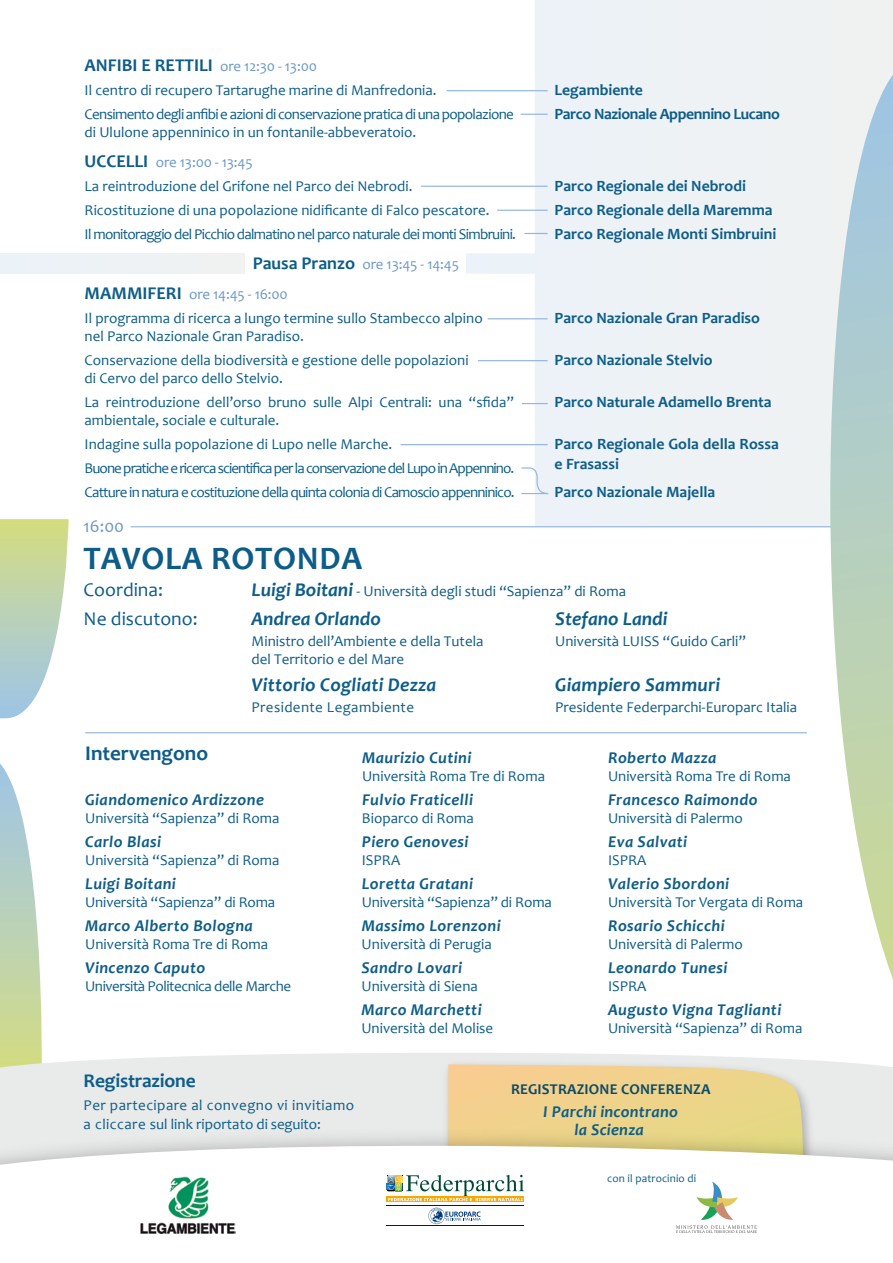
<style>
.page{position:relative;width:893px;height:1263px;background:#fff}
.page>*{position:absolute;margin:0;border:0;box-sizing:border-box;transform-origin:0 0}
.t1{font:700 33px "Candara";letter-spacing:.02em;color:#0e5d88}
.t2{font:700 21px "Candara";color:#0e5d88}
.t3{font:italic 700 19.5px "Candara";letter-spacing:.01em;color:#0e5d88}
.t4{font:19.5px "Candara";color:#0e5d88}
.t5{font:700 19.5px "Candara";letter-spacing:-.01em;color:#0e5d88}
.t6{font:700 18px "Candara";color:#0e5d88}
.t7{font:18px "Candara";color:#6d9ac5}
.t8{font:italic 700 16.5px/18px "Candara";letter-spacing:.025em;color:#0e5d88;text-align:center}
.t9{font:700 15.75px/24px "Candara";color:#0e5d88}
.t10{font:700 15.75px/24px "Candara";letter-spacing:-.025em;color:#0e5d88}
.t11{font:15px/18px "Candara";color:#0e5d88}
.t12{font:15px/24px "Candara";letter-spacing:-.05em;color:#0e5d88}
.t13{font:15px/24px "Candara";letter-spacing:-.04em;color:#0e5d88}
.t14{font:15px/19.5px "Candara";letter-spacing:.03em;color:#0e5d88}
.t15{font:15px/30px "Candara";letter-spacing:-.01em;color:#6d9ac5}
.t16{font:15px "Candara";letter-spacing:-.03em;color:#0e5d88}
.t17{font:700 15px "Candara";letter-spacing:.01em;color:#0c4b69}
.t18{font:15px "Candara";letter-spacing:.025em;color:#0e5d88}
.t19{font:11.25px "Candara";letter-spacing:.01em;color:#0f5d88}
.s1{font-weight:400;font-size:15px;color:#6d9ac5}
.s2{font-weight:700;font-size:18px}
.s3{color:#6d9ac5}
.s4{font-weight:700;font-size:18px;color:#0e5d88}
.s5{font-weight:700;font-style:italic;font-size:19.5px}
</style>
<div class="page">
<svg style="left:466px;top:0;width:427px;height:526px"></svg>
<div style="left:0;top:253px;width:245px;height:21px;background:#eef2f5"></div>
<svg style="left:0;top:763px;width:42px;height:284px"></svg>
<hr style="left:446px;top:90px;width:102px;height:1px;background:#95b7dc">
<svg style="left:521px;top:114px;width:27px;height:1px"></svg>
<svg style="left:524px;top:233px;width:24px;height:1px"></svg>
<hr style="left:497px;top:210px;width:51px;height:1px;background:#95b7dc">
<hr style="left:421px;top:186px;width:127px;height:1px;background:#95b7dc">
<hr style="left:488px;top:318px;width:60px;height:1px;background:#95b7dc">
<hr style="left:478px;top:360px;width:70px;height:1px;background:#95b7dc">
<svg style="left:522px;top:403px;width:26px;height:1px"></svg>
<hr style="left:401px;top:444px;width:147px;height:1px;background:#95b7dc">
<svg style="left:0;top:1047px;width:893px;height:73px;fill:#e9eaea"></svg>
<img style="left:439px;top:1056px;width:380px;height:64px">
<svg style="left:448px;top:1064px;width:358px;height:56px;background:#eed393"></svg>
<hr style="left:131px;top:526px;width:762px;height:1px;background:#95b7dc">
<svg style="left:0;top:1133px;width:893px;height:101px"></svg>
<svg style="left:676px;top:1182px;width:81px;height:51px"></svg>
<svg style="left:387px;top:1201px;width:137px;height:1px"></svg>
<svg style="left:387px;top:1175px;width:137px;height:26px"></svg>
<hr style="left:386px;top:1225px;width:138px;height:1px;background:#1b171b">
<hr style="left:386px;top:1205px;width:138px;height:1px;background:#1b171b">
<svg style="left:428px;top:1208px;width:53px;height:16px"></svg>
<img style="left:132px;top:1176px;width:103px;height:57px">
<svg style="left:0;top:519px;width:69px;height:199px"></svg>
<hr style="left:85px;top:732px;width:722px;height:1px;background:#95b7dc">
<svg style="left:520px;top:467px;width:29px;height:28px"></svg>
<svg style="left:801px;top:75px;width:92px;height:904px"></svg>
<p class="t6" style="left:85px;top:54px;width:234px">ANFIBI E RETTILI <span class="s1">ore 12:30 - 13:00</span></p>
<p class="t13" style="left:85px;top:78px;width:431px">Il centro di recupero Tartarughe marine di Manfredonia.<br>Censimento degli anfibi e azioni di conservazione pratica di una popolazione</p>
<p class="t11" style="left:85px;top:117px;width:333px;line-height:30px">di Ululone appenninico in un fontanile-abbeveratoio.<br><span class="s2">UCCELLI</span> <span class="s3">ore 13:00 - 13:45</span></p>
<p class="t11" style="left:85px;top:174px;width:433px;line-height:24px">La reintroduzione del Grifone nel Parco dei Nebrodi.<br>Ricostituzione di una popolazione nidificante di Falco pescatore.<br>Il monitoraggio del Picchio dalmatino nel parco naturale dei monti Simbruini.</p>
<p class="t15" style="left:85px;top:249px;width:376px;text-indent:168px"><span class="s4">Pausa Pranzo</span> ore 13:45 - 14:45<br><span class="s4">MAMMIFERI</span> ore 14:45 - 16:00</p>
<p class="t11" style="left:85px;top:309px;width:400px">Il programma di ricerca a lungo termine sullo Stambecco alpino nel Parco Nazionale Gran Paradiso.</p>
<p class="t11" style="left:85px;top:351px;width:385px">Conservazione della biodiversità e gestione delle popolazioni di Cervo del parco dello Stelvio.</p>
<p class="t11" style="left:85px;top:393px;width:431px">La reintroduzione dell’orso bruno sulle Alpi Centrali: una “sfida” ambientale, sociale e culturale.</p>
<p class="t12" style="left:85px;top:432px;width:432px">Indagine sulla popolazione di Lupo nelle Marche.<br>Buone pratiche e ricerca scientifica per la conservazione del Lupo in Appennino.<br>Catture in natura e costituzione della quinta colonia di Camoscio appenninico.</p>
<p class="t10" style="left:555px;top:78px;width:227px">Legambiente<br>Parco Nazionale Appennino Lucano</p>
<p class="t9" style="left:555px;top:174px;width:223px">Parco Regionale dei Nebrodi<br>Parco Regionale della Maremma<br>Parco Regionale Monti Simbruini</p>
<p class="t9" style="left:555px;top:306px;width:207px">Parco Nazionale Gran Paradiso</p>
<p class="t9" style="left:555px;top:348px;width:159px">Parco Nazionale Stelvio</p>
<p class="t9" style="left:555px;top:390px;width:219px">Parco Naturale Adamello Brenta</p>
<p class="t9" style="left:555px;top:434px;width:226px;line-height:19.5px">Parco Regionale Gola della Rossa e Frasassi</p>
<p class="t9" style="left:555px;top:480px;width:162px">Parco Nazionale Majella</p>
<p class="t7" style="left:84px;top:515px;width:42px">16:00</p>
<h1 class="t1" style="left:84px;top:538px;width:280px">TAVOLA ROTONDA</h1>
<h3 class="t4" style="left:84px;top:578px;width:81px">Coordina:</h3>
<p class="t11" style="left:252px;top:582px;width:376px"><span class="s5">Luigi Boitani</span> - Università degli studi “Sapienza” di Roma</p>
<h3 class="t4" style="left:84px;top:606px;width:116px">Ne discutono:</h3>
<h3 class="t3" style="left:252px;top:607px;width:131px">Andrea Orlando</h3>
<p class="t11" style="left:252px;top:632px;width:233px">Ministro dell’Ambiente e della Tutela del Territorio e del Mare</p>
<h3 class="t3" style="left:252px;top:673px;width:186px">Vittorio Cogliati Dezza</h3>
<p class="t18" style="left:252px;top:698px;width:164px">Presidente Legambiente</p>
<h3 class="t3" style="left:555px;top:607px;width:114px">Stefano Landi</h3>
<p class="t11" style="left:555px;top:632px;width:192px">Università LUISS “Guido Carli”</p>
<h3 class="t3" style="left:555px;top:673px;width:166px">Giampiero Sammuri</h3>
<p class="t11" style="left:555px;top:698px;width:244px">Presidente Federparchi-Europarc Italia</p>
<h2 class="t2" style="left:85px;top:740px;width:125px">Intervengono</h2>
<p class="t8" style="left:85px;top:790px;width:180px">Giandomenico Ardizzone</p>
<p class="t11" style="left:85px;top:809px;width:196px">Università “Sapienza” di Roma</p>
<p class="t8" style="left:85px;top:832px;width:77px">Carlo Blasi</p>
<p class="t11" style="left:85px;top:851px;width:196px">Università “Sapienza” di Roma</p>
<p class="t8" style="left:85px;top:874px;width:92px">Luigi Boitani</p>
<p class="t11" style="left:85px;top:893px;width:192px">Università “Sapienza” di Roma</p>
<p class="t8" style="left:85px;top:916px;width:169px">Marco Alberto Bologna</p>
<p class="t11" style="left:85px;top:935px;width:184px">Università Roma Tre di Roma</p>
<p class="t8" style="left:85px;top:958px;width:122px">Vincenzo Caputo</p>
<p class="t16" style="left:85px;top:977px;width:207px">Università Politecnica delle Marche</p>
<p class="t8" style="left:362px;top:748px;width:111px">Maurizio Cutini</p>
<p class="t11" style="left:362px;top:767px;width:184px">Università Roma Tre di Roma</p>
<p class="t8" style="left:362px;top:790px;width:112px">Fulvio Fraticelli</p>
<p class="t11" style="left:362px;top:809px;width:113px">Bioparco di Roma</p>
<p class="t8" style="left:362px;top:832px;width:108px">Piero Genovesi</p>
<p class="t11" style="left:362px;top:851px;width:40px">ISPRA</p>
<p class="t8" style="left:362px;top:874px;width:113px">Loretta Gratani</p>
<p class="t11" style="left:362px;top:893px;width:192px">Università “Sapienza” di Roma</p>
<p class="t8" style="left:362px;top:916px;width:140px">Massimo Lorenzoni</p>
<p class="t11" style="left:362px;top:935px;width:132px">Università di Perugia</p>
<p class="t8" style="left:362px;top:958px;width:102px">Sandro Lovari</p>
<p class="t11" style="left:361px;top:977px;width:118px">Università di Siena</p>
<p class="t8" style="left:361px;top:1000px;width:122px">Marco Marchetti</p>
<p class="t11" style="left:361px;top:1019px;width:133px">Università del Molise</p>
<p class="t8" style="left:608px;top:748px;width:110px">Roberto Mazza</p>
<p class="t11" style="left:608px;top:767px;width:184px">Università Roma Tre di Roma</p>
<p class="t8" style="left:608px;top:790px;width:151px">Francesco Raimondo</p>
<p class="t11" style="left:608px;top:809px;width:136px">Università di Palermo</p>
<p class="t8" style="left:608px;top:832px;width:81px">Eva Salvati</p>
<p class="t11" style="left:608px;top:851px;width:40px">ISPRA</p>
<p class="t8" style="left:608px;top:874px;width:123px">Valerio Sbordoni</p>
<p class="t11" style="left:608px;top:893px;width:197px">Università Tor Vergata di Roma</p>
<p class="t8" style="left:608px;top:916px;width:118px">Rosario Schicchi</p>
<p class="t11" style="left:608px;top:935px;width:136px">Università di Palermo</p>
<p class="t8" style="left:608px;top:958px;width:121px">Leonardo Tunesi</p>
<p class="t11" style="left:608px;top:977px;width:40px">ISPRA</p>
<p class="t8" style="left:608px;top:1000px;width:175px">Augusto Vigna Taglianti</p>
<p class="t11" style="left:608px;top:1019px;width:196px">Università “Sapienza” di Roma</p>
<h3 class="t5" style="left:84px;top:1069px;width:114px">Registrazione</h3>
<p class="t14" style="left:84px;top:1095px;width:272px">Per partecipare al convegno vi invitiamo a cliccare sul link riportato di seguito:</p>
<p class="t17" style="left:511px;top:1080px;width:201px">REGISTRAZIONE CONFERENZA</p>
<p class="t8" style="left:543px;top:1102px;width:136px">I Parchi incontrano la Scienza</p>
<p class="t19" style="left:607px;top:1172px;width:91px">con il patrocinio di</p>
</div>
